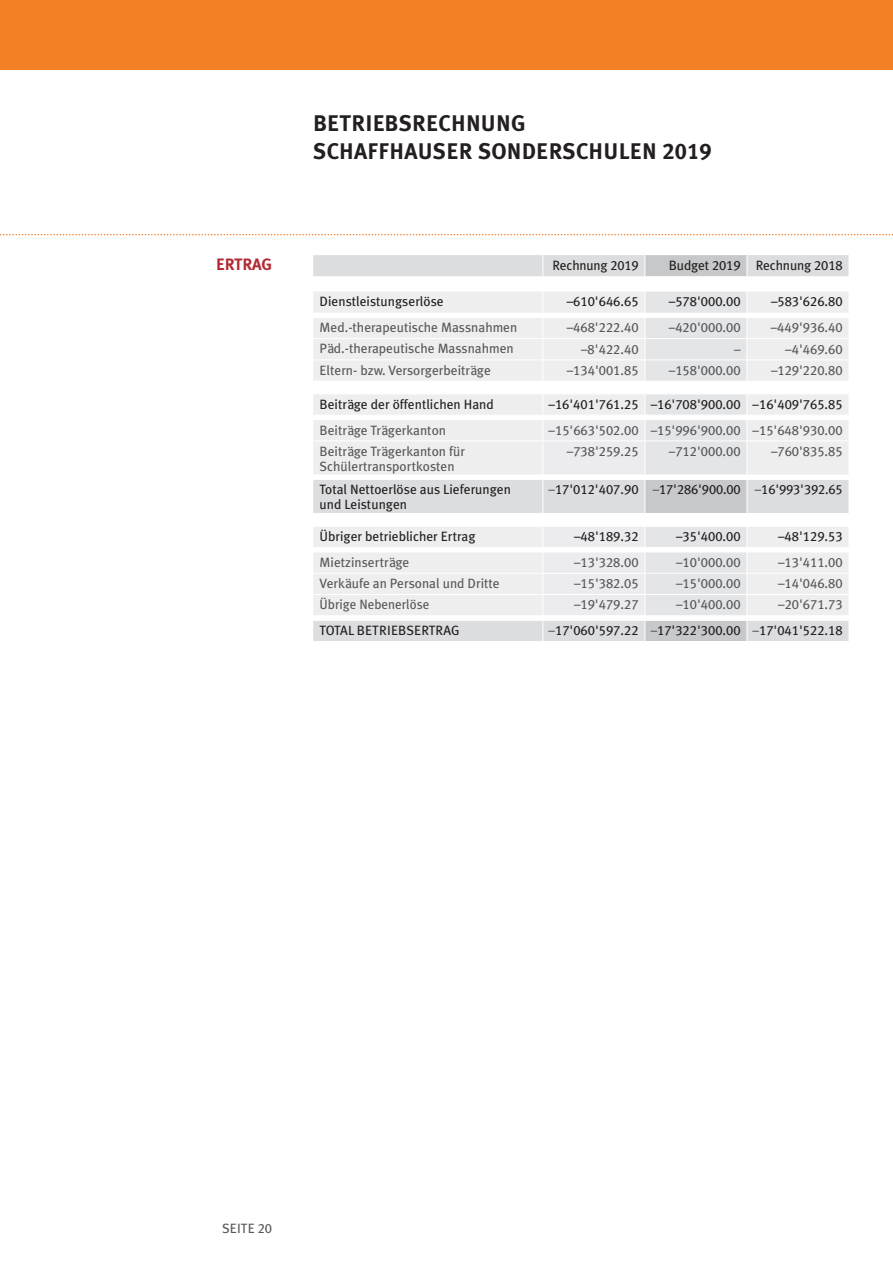
<style>
.page{position:relative;width:893px;height:1263px;background:#fff}
.page>*{position:absolute;margin:0;border:0;box-sizing:border-box;transform-origin:0 0}
.t1{font:22.65px/27.2px "Meta Plus Bold Caps";letter-spacing:.01em;color:#231f20}
.t2{font:700 16.5px "Meta Plus";letter-spacing:-.01em;color:#b32a33}
.t3{font:13.5px "Meta Plus Book Caps";color:#57585a}
.t4{font:13.5px/15px "Meta Plus";color:#57585a}
.t5{font:13.5px "Meta Plus Book Caps";color:#231f20}
.t6{font:13.5px/15px "Meta Plus";color:#231f20}
.s1{font-family:"Meta Plus Book Caps"}
.s2{color:#57585a}
</style>
<div class="page">
<div style="left:0;top:0;width:893px;height:70px;background:#f48026"></div>
<div style="left:313px;top:255px;width:536px;height:386px;background:#dcdddf"></div>
<svg style="left:313px;top:276px;width:536px;height:344px"></svg>
<div style="left:313px;top:292px;width:536px;height:323px;background:#eeeeef"></div>
<svg style="left:313px;top:313px;width:230px;height:213px;fill:#eeeeef"></svg>
<svg style="left:748px;top:313px;width:101px;height:213px;fill:#eeeeef"></svg>
<svg style="left:543px;top:255px;width:205px;height:386px"></svg>
<hr style="left:313px;top:317px;width:230px;height:1px;background:#fff">
<hr style="left:543px;top:317px;width:102px;height:1px;background:#fff">
<hr style="left:645px;top:317px;width:102px;height:1px;background:#fff">
<hr style="left:747px;top:317px;width:102px;height:1px;background:#fff">
<hr style="left:313px;top:338px;width:230px;height:1px;background:#fff">
<hr style="left:543px;top:338px;width:102px;height:1px;background:#fff">
<hr style="left:645px;top:338px;width:102px;height:1px;background:#fff">
<hr style="left:747px;top:338px;width:102px;height:1px;background:#fff">
<hr style="left:313px;top:360px;width:230px;height:1px;background:#fff">
<hr style="left:543px;top:360px;width:102px;height:1px;background:#fff">
<hr style="left:645px;top:360px;width:102px;height:1px;background:#fff">
<hr style="left:747px;top:360px;width:102px;height:1px;background:#fff">
<hr style="left:313px;top:381px;width:230px;height:1px;background:#fff">
<hr style="left:543px;top:381px;width:102px;height:1px;background:#fff">
<hr style="left:645px;top:381px;width:102px;height:1px;background:#fff">
<hr style="left:747px;top:381px;width:102px;height:1px;background:#fff">
<hr style="left:313px;top:394px;width:230px;height:1px;background:#fff">
<hr style="left:543px;top:394px;width:102px;height:1px;background:#fff">
<hr style="left:645px;top:394px;width:102px;height:1px;background:#fff">
<hr style="left:747px;top:394px;width:102px;height:1px;background:#fff">
<hr style="left:313px;top:415px;width:230px;height:1px;background:#fff">
<hr style="left:543px;top:415px;width:102px;height:1px;background:#fff">
<hr style="left:645px;top:415px;width:102px;height:1px;background:#fff">
<hr style="left:747px;top:415px;width:102px;height:1px;background:#fff">
<hr style="left:313px;top:419px;width:230px;height:1px;background:#fff">
<hr style="left:543px;top:419px;width:102px;height:1px;background:#fff">
<hr style="left:645px;top:419px;width:102px;height:1px;background:#fff">
<hr style="left:747px;top:419px;width:102px;height:1px;background:#fff">
<hr style="left:313px;top:441px;width:230px;height:1px;background:#fff">
<hr style="left:543px;top:441px;width:102px;height:1px;background:#fff">
<hr style="left:645px;top:441px;width:102px;height:1px;background:#fff">
<hr style="left:747px;top:441px;width:102px;height:1px;background:#fff">
<hr style="left:313px;top:475px;width:230px;height:1px;background:#fff">
<hr style="left:543px;top:475px;width:102px;height:1px;background:#fff">
<hr style="left:645px;top:475px;width:102px;height:1px;background:#fff">
<hr style="left:747px;top:475px;width:102px;height:1px;background:#fff">
<hr style="left:313px;top:479px;width:230px;height:1px;background:#fff">
<hr style="left:543px;top:479px;width:102px;height:1px;background:#fff">
<hr style="left:645px;top:479px;width:102px;height:1px;background:#fff">
<hr style="left:747px;top:479px;width:102px;height:1px;background:#fff">
<hr style="left:313px;top:513px;width:230px;height:1px;background:#fff">
<hr style="left:543px;top:513px;width:102px;height:1px;background:#fff">
<hr style="left:645px;top:513px;width:102px;height:1px;background:#fff">
<hr style="left:747px;top:513px;width:102px;height:1px;background:#fff">
<hr style="left:313px;top:526px;width:230px;height:1px;background:#fff">
<hr style="left:543px;top:526px;width:102px;height:1px;background:#fff">
<hr style="left:645px;top:526px;width:102px;height:1px;background:#fff">
<hr style="left:747px;top:526px;width:102px;height:1px;background:#fff">
<hr style="left:313px;top:547px;width:230px;height:1px;background:#fff">
<hr style="left:543px;top:547px;width:102px;height:1px;background:#fff">
<hr style="left:645px;top:547px;width:102px;height:1px;background:#fff">
<hr style="left:747px;top:547px;width:102px;height:1px;background:#fff">
<hr style="left:313px;top:552px;width:230px;height:1px;background:#fff">
<hr style="left:543px;top:552px;width:102px;height:1px;background:#fff">
<hr style="left:645px;top:552px;width:102px;height:1px;background:#fff">
<hr style="left:747px;top:552px;width:102px;height:1px;background:#fff">
<hr style="left:313px;top:573px;width:230px;height:1px;background:#fff">
<hr style="left:543px;top:573px;width:102px;height:1px;background:#fff">
<hr style="left:645px;top:573px;width:102px;height:1px;background:#fff">
<hr style="left:747px;top:573px;width:102px;height:1px;background:#fff">
<hr style="left:313px;top:594px;width:230px;height:1px;background:#fff">
<hr style="left:543px;top:594px;width:102px;height:1px;background:#fff">
<hr style="left:645px;top:594px;width:102px;height:1px;background:#fff">
<hr style="left:747px;top:594px;width:102px;height:1px;background:#fff">
<hr style="left:313px;top:615px;width:230px;height:1px;background:#fff">
<hr style="left:543px;top:615px;width:102px;height:1px;background:#fff">
<hr style="left:645px;top:615px;width:102px;height:1px;background:#fff">
<hr style="left:747px;top:615px;width:102px;height:1px;background:#fff">
<hr style="left:313px;top:620px;width:230px;height:1px;background:#fff">
<hr style="left:543px;top:620px;width:102px;height:1px;background:#fff">
<hr style="left:645px;top:620px;width:102px;height:1px;background:#fff">
<hr style="left:747px;top:620px;width:102px;height:1px;background:#fff">
<svg style="left:0;top:234px;width:893px;height:1px"></svg>
<p class="t2" style="left:216px;top:255px;width:58px">ERTRAG</p>
<h1 class="t1" style="left:313px;top:110px;width:400px">BETRIEBSRECHNUNG<br>SCHAFFHAUSER SONDERSCHULEN 2019</h1>
<p class="t6" style="left:552px;top:258px;width:88px">Rechnung <span class="s1">2019</span></p>
<p class="t6" style="left:669px;top:258px;width:175px">Budget <span class="s1">2019</span> Rechnung <span class="s1">2018</span></p>
<p class="t6" style="left:320px;top:294px;width:126px">Dienstleistungserlöse</p>
<p class="t5" style="left:567px;top:294px;width:73px">–610'646.65</p>
<p class="t5" style="left:669px;top:294px;width:73px">–578'000.00</p>
<p class="t5" style="left:771px;top:294px;width:73px">–583'626.80</p>
<p class="t4" style="left:320px;top:320px;width:199px">Med.-therapeutische Massnahmen</p>
<p class="t3" style="left:567px;top:320px;width:73px">–468'222.40</p>
<p class="t3" style="left:669px;top:320px;width:73px">–420'000.00</p>
<p class="t3" style="left:771px;top:320px;width:73px">–449'936.40</p>
<p class="t4" style="left:320px;top:341px;width:196px">Päd.-therapeutische Massnahmen</p>
<p class="t3" style="left:581px;top:341px;width:59px">–8'422.40</p>
<p class="t3" style="left:734px;top:341px;width:8px">–</p>
<p class="t3" style="left:785px;top:341px;width:59px">–4'469.60</p>
<p class="t4" style="left:320px;top:362px;width:173px">Eltern- bzw. Versorgerbeiträge</p>
<p class="t3" style="left:567px;top:362px;width:73px">–134'001.85</p>
<p class="t3" style="left:669px;top:362px;width:73px">–158'000.00</p>
<p class="t3" style="left:771px;top:362px;width:73px">–129'220.80</p>
<p class="t6" style="left:320px;top:396px;width:176px">Beiträge der öffentlichen Hand</p>
<p class="t5" style="left:548px;top:396px;width:296px">–16'401'761.25 –16'708'900.00 –16'409'765.85</p>
<p class="t4" style="left:320px;top:422px;width:128px">Beiträge Trägerkanton</p>
<p class="t3" style="left:549px;top:422px;width:296px">–15'663'502.00 –15'996'900.00 –15'648'930.00</p>
<p class="t4" style="left:320px;top:443px;width:147px">Beiträge Trägerkanton für<br>Schülertransportkosten</p>
<p class="t3" style="left:567px;top:443px;width:73px">–738'259.25</p>
<p class="t3" style="left:669px;top:443px;width:73px">–712'000.00</p>
<p class="t3" style="left:771px;top:443px;width:73px">–760'835.85</p>
<p class="t6" style="left:320px;top:482px;width:193px">Total Nettoerlöse aus Lieferungen und Leistungen</p>
<p class="t5" style="left:548px;top:482px;width:296px"><span class="s2">–</span>17'012'407.90 <span class="s2">–</span>17'286'900.00 <span class="s2">–</span>16'993'392.65</p>
<p class="t6" style="left:320px;top:529px;width:157px">Übriger betrieblicher Ertrag</p>
<p class="t5" style="left:574px;top:529px;width:66px">–48'189.32</p>
<p class="t5" style="left:676px;top:529px;width:66px">–35'400.00</p>
<p class="t5" style="left:778px;top:529px;width:66px">–48'129.53</p>
<p class="t4" style="left:320px;top:554px;width:91px">Mietzinserträge</p>
<p class="t3" style="left:574px;top:554px;width:66px">–13'328.00</p>
<p class="t3" style="left:676px;top:554px;width:66px">–10'000.00</p>
<p class="t3" style="left:778px;top:554px;width:66px">–13'411.00</p>
<p class="t4" style="left:320px;top:576px;width:182px">Verkäufe an Personal und Dritte</p>
<p class="t3" style="left:574px;top:576px;width:66px">–15'382.05</p>
<p class="t3" style="left:676px;top:576px;width:66px">–15'000.00</p>
<p class="t3" style="left:778px;top:576px;width:66px">–14'046.80</p>
<p class="t4" style="left:320px;top:597px;width:111px">Übrige Nebenerlöse</p>
<p class="t3" style="left:574px;top:597px;width:66px">–19'479.27</p>
<p class="t3" style="left:676px;top:597px;width:66px">–10'400.00</p>
<p class="t3" style="left:778px;top:597px;width:66px">–20'671.73</p>
<p class="t6" style="left:320px;top:623px;width:141px">TOTAL BETRIEBSERTRAG</p>
<p class="t5" style="left:549px;top:623px;width:296px"><span class="s2">–</span>17'060'597.22 <span class="s2">–</span>17'322'300.00 <span class="s2">–</span>17'041'522.18</p>
<p class="t3" style="left:222px;top:1220px;width:52px">SEITE 20</p>
</div>
